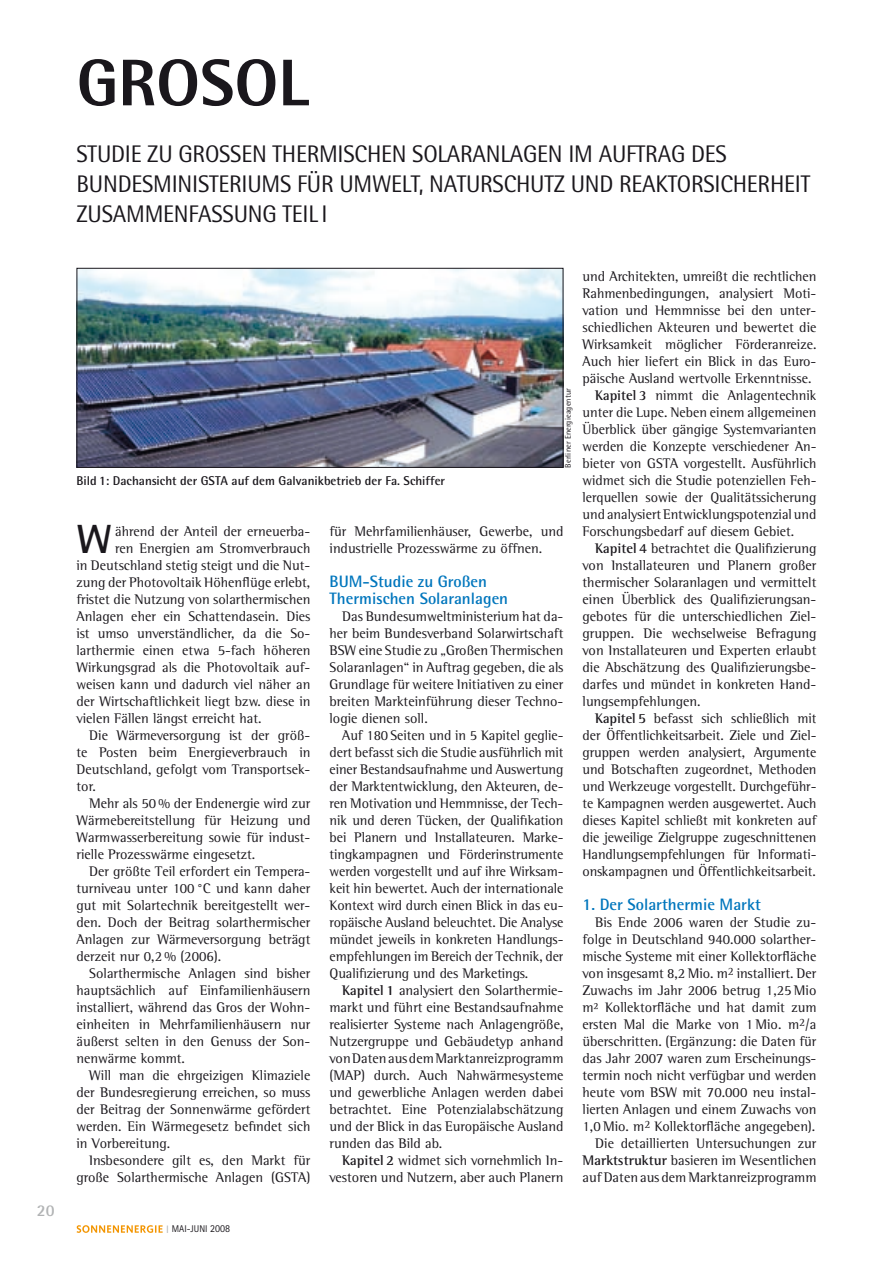
<style>
.page{position:relative;width:893px;height:1263px;background:#fff}
.page>*{position:absolute;margin:0;border:0;box-sizing:border-box;transform-origin:0 0}
.t1{font:800 66px "Rotis Semi Sans Std";color:#1a171c}
.t2{font:700 40.8px "Rotis Semi Sans Std";color:#1a171c}
.t3{font:24px/30px "Rotis Semi Sans Std";letter-spacing:-.01em;color:#1a171c}
.t4{font:700 16.5px/17px "Rotis Semi Sans Std";color:#0076bd}
.t5{font:700 16.5px "Rotis Semi Sans Std";color:#b1b3b4}
.t6{font:14.25px/17px "Rotis Semi Serif Std";color:#1a171c;text-align:justify}
.t7{font:700 12.75px "Rotis Semi Sans Std";color:#1a171c}
.t8{font:9.75px "Rotis Sans Serif Std";color:#1a171c;scale:.95 1}
.t9{font:8.25px "Rotis Semi Sans Std";color:#1a171c}
.s1{font-weight:700}
.s2{font-size:10.8px;color:#b1b3b4}
.s3{font-size:10.65px}
</style>
<div class="page">
<svg style="left:77px;top:1225px;width:86px;height:8px"></svg>
<img style="left:79px;top:270px;width:482px;height:196px">
<div style="left:77px;top:268px;width:486px;height:200px;border:1px solid #1a171c"></div>
<p class="t5" style="left:37px;top:1200px;width:19px">20</p>
<h1 class="t1" style="left:77px;top:41px;width:40px">GROSOL</h1>
<h3 class="t3" style="left:77px;top:138px;width:735px">STUDIE ZU GROSSEN TH ERM ISCH EN SOLARANLAGEN IM AUFTRAG DES<br>BUNDESM INISTERIUMS FÜR UMWELT, NATURSCH UTZ UND REAKTORSICH ERH EIT<br>ZUSAMM ENFASSUNG TEIL I</h3>
<p class="t7" style="left:77px;top:473px;width:370px">Bild 1: Dachansicht der GSTA auf dem Galvanikbetrieb der Fa. Schiffer</p>
<p class="t9" style="left:563px;top:468px;width:81px;rotate:-90deg">BERLINER ENERGIEAGENTUR</p>
<h2 class="t2" style="left:77px;top:514px;width:37px">W</h2>
<p class="t6" style="left:115px;top:522px;width:197px">ährend der Anteil der erneuerba-</p>
<p class="t6" style="left:115px;top:539px;width:197px">ren Energien am Stromverbrauch</p>
<p class="t6" style="left:77px;top:556px;width:235px">in Deutschland stetig steigt und die Nut-</p>
<p class="t6" style="left:77px;top:573px;width:235px">zung der Photovoltaik Höhenflüge erlebt,</p>
<p class="t6" style="left:77px;top:591px;width:235px">fristet die Nutzung von solarthermischen</p>
<p class="t6" style="left:77px;top:608px;width:235px">Anlagen eher ein Schattendasein. Dies</p>
<p class="t6" style="left:77px;top:625px;width:235px">ist umso unverständlicher, da die So-</p>
<p class="t6" style="left:77px;top:642px;width:235px">larthermie einen etwa 5-fach höheren</p>
<p class="t6" style="left:77px;top:659px;width:235px">Wirkungsgrad als die Photovoltaik auf-</p>
<p class="t6" style="left:77px;top:676px;width:235px">weisen kann und dadurch viel näher an</p>
<p class="t6" style="left:77px;top:693px;width:235px">der Wirtschaftlichkeit liegt bzw. diese in</p>
<p class="t6" style="left:77px;top:710px;width:187px">vielen Fällen längst erreicht hat.</p>
<p class="t6" style="left:89px;top:727px;width:223px">Die Wärmeversorgung ist der größ-</p>
<p class="t6" style="left:77px;top:744px;width:235px">te Posten beim Energieverbrauch in</p>
<p class="t6" style="left:77px;top:761px;width:235px">Deutschland, gefolgt vom Transportsek-</p>
<p class="t6" style="left:77px;top:778px;width:21px">tor.</p>
<p class="t6" style="left:89px;top:795px;width:223px">Mehr als 50 % der Endenergie wird zur</p>
<p class="t6" style="left:77px;top:812px;width:235px">Wärmebereitstellung für Heizung und</p>
<p class="t6" style="left:77px;top:829px;width:235px">Warmwasserbereitung sowie für indust-</p>
<p class="t6" style="left:77px;top:846px;width:180px">rielle Prozesswärme eingesetzt.</p>
<p class="t6" style="left:89px;top:863px;width:223px">Der größte Teil erfordert ein Tempera-</p>
<p class="t6" style="left:77px;top:880px;width:235px">turniveau unter 100 °C und kann daher</p>
<p class="t6" style="left:77px;top:897px;width:235px">gut mit Solartechnik bereitgestellt wer-</p>
<p class="t6" style="left:77px;top:914px;width:235px">den. Doch der Beitrag solarthermischer</p>
<p class="t6" style="left:77px;top:931px;width:235px">Anlagen zur Wärmeversorgung beträgt</p>
<p class="t6" style="left:77px;top:948px;width:146px">derzeit nur 0,2 % (2006).</p>
<p class="t6" style="left:89px;top:965px;width:223px">Solarthermische Anlagen sind bisher</p>
<p class="t6" style="left:77px;top:982px;width:235px">hauptsächlich auf Einfamilienhäusern</p>
<p class="t6" style="left:77px;top:999px;width:235px">installiert, während das Gros der Wohn-</p>
<p class="t6" style="left:77px;top:1016px;width:235px">einheiten in Mehrfamilienhäusern nur</p>
<p class="t6" style="left:77px;top:1033px;width:235px">äußerst selten in den Genuss der Son-</p>
<p class="t6" style="left:77px;top:1050px;width:110px">nenwärme kommt.</p>
<p class="t6" style="left:89px;top:1067px;width:223px">Will man die ehrgeizigen Klimaziele</p>
<p class="t6" style="left:77px;top:1084px;width:235px">der Bundesregierung erreichen, so muss</p>
<p class="t6" style="left:77px;top:1101px;width:235px">der Beitrag der Sonnenwärme gefördert</p>
<p class="t6" style="left:77px;top:1118px;width:235px">werden. Ein Wärmegesetz befindet sich</p>
<p class="t6" style="left:77px;top:1135px;width:95px">in Vorbereitung.</p>
<p class="t6" style="left:89px;top:1152px;width:223px">Insbesondere gilt es, den Markt für</p>
<p class="t6" style="left:77px;top:1169px;width:235px">große Solarthermische Anlagen (GSTA)</p>
<p class="t6" style="left:330px;top:523px;width:235px">für Mehrfamilienhäuser, Gewerbe, und industrielle Prozesswärme zu öffnen.</p>
<p class="t4" style="left:330px;top:572px;width:180px">BUM-Studie zu Großen<br>Thermischen Solaranlagen</p>
<p class="t6" style="left:330px;top:607px;width:235px;text-indent:13px">Das Bundesumweltministerium hat da&shy;her beim Bundesverband Solarwirtschaft BSW eine Studie zu „Großen Thermischen Solaranlagen“ in Auftrag gegeben, die als Grundlage für weitere Initiativen zu einer breiten Markteinführung dieser Techno&shy;logie dienen soll.</p>
<p class="t6" style="left:330px;top:727px;width:235px;text-indent:13px">Auf 180 Seiten und in 5 Kapitel geglie&shy;dert befasst sich die Studie ausführlich mit einer Bestandsaufnahme und Auswertung der Marktentwicklung, den Akteuren, de&shy;ren Motivation und Hemmnisse, der Tech&shy;nik und deren Tücken, der Qualifikation bei Planern und Installateuren. Marke&shy;tingkampagnen und Förderinstrumente werden vorgestellt und auf ihre Wirksam&shy;keit hin bewertet. Auch der internationale Kontext wird durch einen Blick in das eu&shy;ropäische Ausland beleuchtet. Die Analyse mündet jeweils in konkreten Handlungs&shy;empfehlungen im Bereich der Technik, der Qualifizierung und des Marketings.</p>
<p class="t6" style="left:330px;top:982px;width:235px;text-indent:13px"><span class="s1">Kapitel 1</span> analysiert den Solarthermie&shy;markt und führt eine Bestandsaufnahme realisierter Systeme nach Anlagengröße, Nutzergruppe und Gebäudetyp anhand von Daten aus dem Marktanreizprogramm (MAP) durch. Auch Nahwärmesysteme und gewerbliche Anlagen werden dabei betrachtet. Eine Potenzialabschätzung und der Blick in das Europäische Ausland runden das Bild ab.</p>
<p class="t6" style="left:330px;top:1152px;width:235px;text-align:right"><span class="s1">Kapitel 2</span> widmet sich vornehmlich In&shy;vestoren und Nutzern, aber auch Planern</p>
<p class="t6" style="left:583px;top:267px;width:235px">und Architekten, umreißt die rechtlichen</p>
<p class="t6" style="left:583px;top:284px;width:235px">Rahmenbedingungen, analysiert Moti-</p>
<p class="t6" style="left:583px;top:301px;width:235px">vation und Hemmnisse bei den unter-</p>
<p class="t6" style="left:583px;top:318px;width:235px">schiedlichen Akteuren und bewertet die</p>
<p class="t6" style="left:583px;top:335px;width:235px">Wirksamkeit möglicher Förderanreize.</p>
<p class="t6" style="left:583px;top:352px;width:234px">Auch hier liefert ein Blick in das Euro-</p>
<p class="t6" style="left:583px;top:369px;width:230px">päische Ausland wertvolle Erkenntnisse.</p>
<p class="t6" style="left:595px;top:386px;width:223px"><span class="s1">Kapitel 3</span> nimmt die Anlagentechnik</p>
<p class="t6" style="left:583px;top:403px;width:235px">unter die Lupe. Neben einem allgemeinen</p>
<p class="t6" style="left:583px;top:420px;width:235px">Überblick über gängige Systemvarianten</p>
<p class="t6" style="left:583px;top:437px;width:235px">werden die Konzepte verschiedener An-</p>
<p class="t6" style="left:583px;top:454px;width:235px">bieter von GSTA vorgestellt. Ausführlich</p>
<p class="t6" style="left:583px;top:471px;width:235px">widmet sich die Studie potenziellen Feh-</p>
<p class="t6" style="left:583px;top:488px;width:235px">lerquellen sowie der Qualitätssicherung</p>
<p class="t6" style="left:583px;top:505px;width:235px">und analysiert Entwicklungspotenzial und</p>
<p class="t6" style="left:583px;top:523px;width:213px">Forschungsbedarf auf diesem Gebiet.</p>
<p class="t6" style="left:595px;top:539px;width:223px"><span class="s1">Kapitel 4</span> betrachtet die Qualifizierung</p>
<p class="t6" style="left:583px;top:556px;width:235px">von Installateuren und Planern großer</p>
<p class="t6" style="left:583px;top:573px;width:235px">thermischer Solaranlagen und vermittelt</p>
<p class="t6" style="left:583px;top:591px;width:235px">einen Überblick des Qualifizierungsan-</p>
<p class="t6" style="left:583px;top:608px;width:235px">gebotes für die unterschiedlichen Ziel-</p>
<p class="t6" style="left:583px;top:625px;width:235px">gruppen. Die wechselweise Befragung</p>
<p class="t6" style="left:583px;top:642px;width:235px">von Installateuren und Experten erlaubt</p>
<p class="t6" style="left:583px;top:659px;width:235px">die Abschätzung des Qualifizierungsbe-</p>
<p class="t6" style="left:583px;top:676px;width:235px">darfes und mündet in konkreten Hand-</p>
<p class="t6" style="left:583px;top:693px;width:120px">lungsempfehlungen.</p>
<p class="t6" style="left:595px;top:710px;width:223px"><span class="s1">Kapitel 5</span> befasst sich schließlich mit</p>
<p class="t6" style="left:583px;top:727px;width:235px">der Öffentlichkeitsarbeit. Ziele und Ziel-</p>
<p class="t6" style="left:583px;top:744px;width:235px">gruppen werden analysiert, Argumente</p>
<p class="t6" style="left:583px;top:761px;width:235px">und Botschaften zugeordnet, Methoden</p>
<p class="t6" style="left:583px;top:778px;width:235px">und Werkzeuge vorgestellt. Durchgeführ-</p>
<p class="t6" style="left:583px;top:795px;width:235px">te Kampagnen werden ausgewertet. Auch</p>
<p class="t6" style="left:583px;top:812px;width:235px">dieses Kapitel schließt mit konkreten auf</p>
<p class="t6" style="left:583px;top:829px;width:235px">die jeweilige Zielgruppe zugeschnittenen</p>
<p class="t6" style="left:583px;top:846px;width:235px">Handlungsempfehlungen für Informati-</p>
<p class="t6" style="left:583px;top:863px;width:235px">onskampagnen und Öffentlichkeitsarbeit.</p>
<p class="t4" style="left:583px;top:896px;width:180px">1. Der Solarthermie Markt</p>
<p class="t6" style="left:583px;top:914px;width:235px;text-align:right">Bis Ende 2006 waren der Studie zu&shy;folge in Deutschland 940.000 solarther&shy;mische Systeme mit einer Kollektorfläche von insgesamt 8,2 Mio. m<sup>2</sup> installiert. Der Zuwachs im Jahr 2006 betrug 1,25 Mio m² Kollektorfläche und hat damit zum ersten Mal die Marke von 1 Mio. m<sup>2</sup>/a überschritten. (Ergänzung: die Daten für das Jahr 2007 waren zum Erscheinungs&shy;termin noch nicht verfügbar und werden heute vom BSW mit 70.000 neu instal&shy;lierten Anlagen und einem Zuwachs von 1,0 Mio. m<sup>2</sup> Kollektorfläche angegeben).<br>Die detaillierten Untersuchungen zur <span class="s1">Marktstruktur</span> basieren im Wesentlichen auf Daten aus dem Marktanreizprogramm</p>
<p class="t8" style="left:166px;top:1223px;width:69px"><span class="s2">I</span> MAI-JUNI <span class="s3">2008</span></p>
</div>
